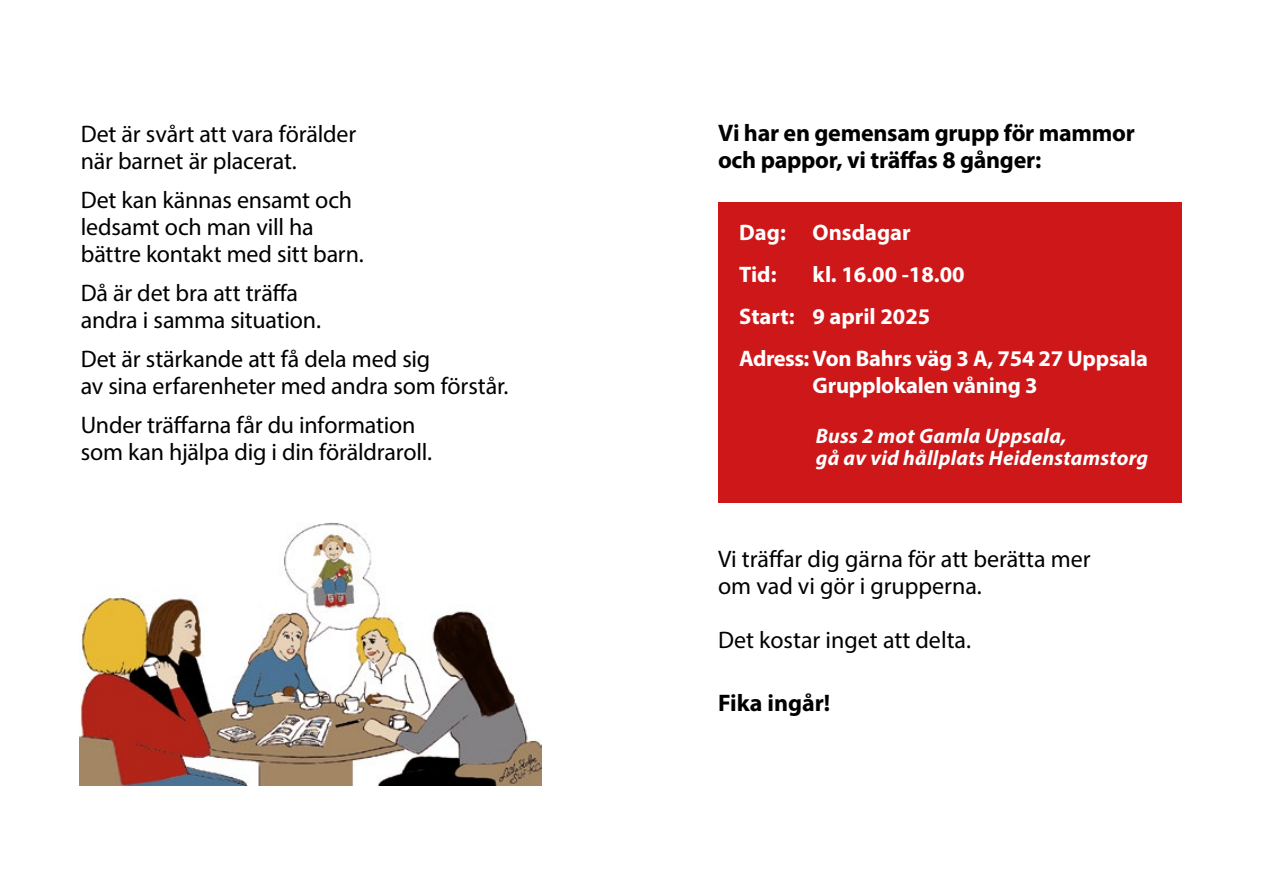
<style>
.page{position:relative;width:1263px;height:893px;background:#fff}
.page>*{position:absolute;margin:0;border:0;box-sizing:border-box;transform-origin:0 0}
.t1{font:24px/27px "Myriad Pro";letter-spacing:-.005em;color:#000}
.t2{font:700 24px/27px "Myriad Pro";letter-spacing:-.01em;color:#000}
.t3{font:700 22.5px/42px "Myriad Pro";letter-spacing:-.01em;color:#fff}
.t4{font:italic 700 21px/22.5px "Myriad Pro";letter-spacing:.01em;color:#fff}
</style>
<div class="page">
<div style="left:719px;top:202px;width:463px;height:300px;background:#cd1719"></div>
<img style="left:80px;top:523px;width:462px;height:263px">
<p class="t1" style="left:81px;top:120px;width:277px">Det är svårt att vara förälder när barnet är placerat.</p>
<p class="t1" style="left:81px;top:186px;width:285px">Det kan kännas ensamt och ledsamt och man vill ha bättre kontakt med sitt barn.</p>
<p class="t1" style="left:81px;top:279px;width:242px">Då är det bra att träfa andra i samma situation.</p>
<p class="t1" style="left:81px;top:345px;width:429px">Det är stärkande att få dela med sig<br>av sina erfarenheter med andra som förstår.</p>
<p class="t1" style="left:81px;top:411px;width:353px">Under träfarna får du information som kan hjälpa dig i din föräldraroll.</p>
<p class="t2" style="left:718px;top:119px;width:418px">Vi har en gemensam grupp för mammor och pappor, vi träfas 8 gånger:</p>
<p class="t3" style="left:739px;top:211px;width:173px">Dag: Onsdagar<br>Tid:</p>
<p class="t3" style="left:739px;top:253px;width:410px;text-indent:73px">kl. 16.00 -18.00<br>Start: 9 april 2025<br>Adress: Von Bahrs väg 3 A, 754 27 Uppsala</p>
<p class="t3" style="left:812px;top:364px;width:226px">Grupplokalen våning 3</p>
<p class="t4" style="left:816px;top:424px;width:334px">Buss 2 mot Gamla Uppsala,<br>gå av vid hållplats Heidenstamstorg</p>
<p class="t1" style="left:718px;top:545px;width:374px">Vi träfar dig gärna för att berätta mer om vad vi gör i grupperna.</p>
<p class="t1" style="left:718px;top:626px;width:255px">Det kostar inget att delta.</p>
<p class="t2" style="left:718px;top:689px;width:114px">Fika ingår!</p>
</div>
